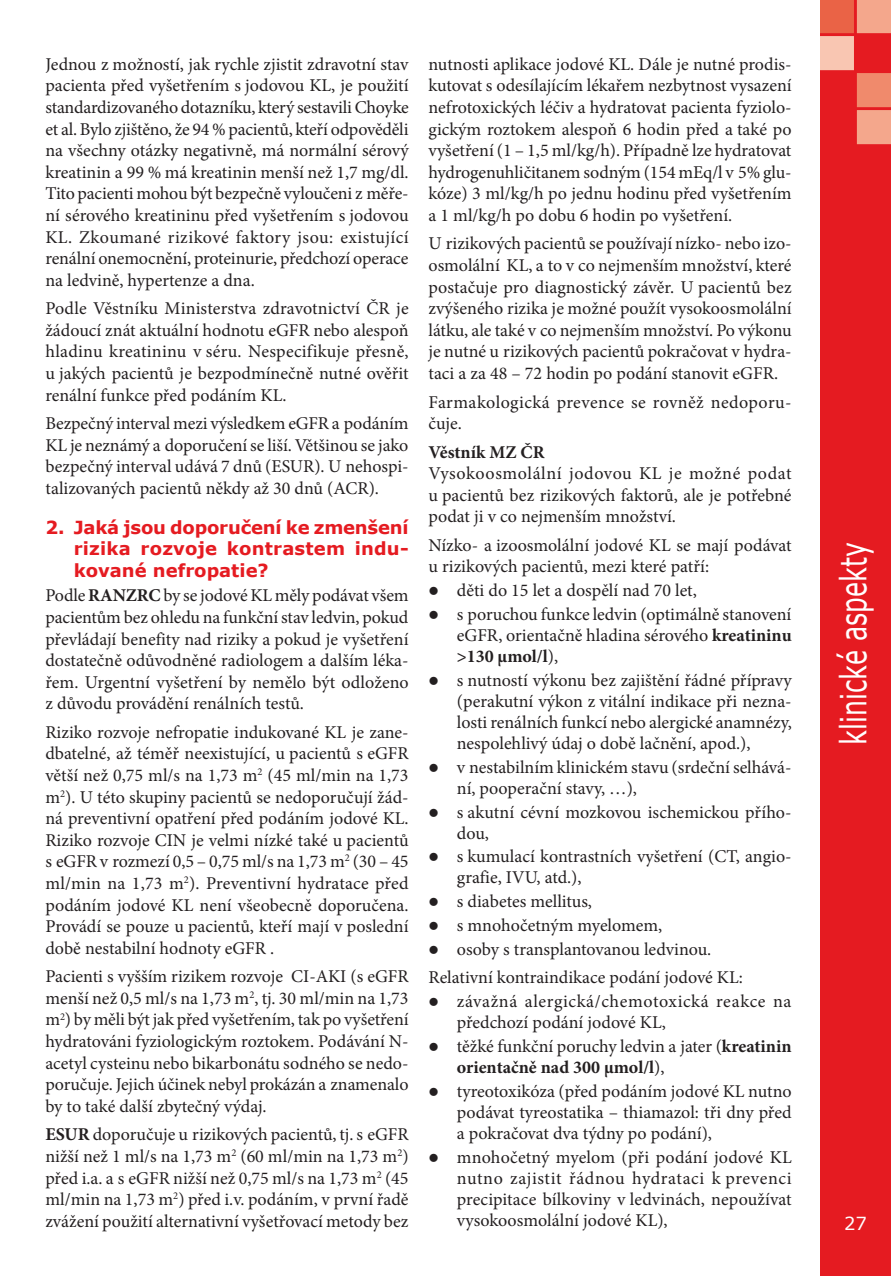
<style>
.page{position:relative;width:891px;height:1276px;background:#fff}
.page>*{position:absolute;margin:0;border:0;box-sizing:border-box;transform-origin:0 0}
.t1{font:36px "Verdana";color:#fff;scale:.7 1}
.t2{font:18px/21.6px "Minion Pro";color:#231f20;text-align:justify}
.t3{font:700 18px/21.6px "Verdana";letter-spacing:.01em;color:#e51b21;text-align:justify}
.t4{font:18px/21px "Minion Pro";letter-spacing:.03em;color:#231f20}
.t5{font:18px/21.6px "Minion Pro";letter-spacing:.02em;color:#231f20}
.t6{font:700 18px "Minion Pro";color:#231f20}
.t7{font:18px "Verdana";color:#fff}
.s1{font-weight:700}
</style>
<div class="page">
<div style="left:820px;top:0;width:70px;height:1276px;background:#e51b21"></div>
<p class="t2" style="left:45px;top:53px;width:365px">Jednou z možností, jak rychle zjistit zdravotní stav pacienta před vyšetřením s jodovou KL, je použití standardizovaného dotazníku, který sestavili Choyke et al. Bylo zjištěno, že 94 % pacientů, kteří odpověděli na všechny otázky negativně, má normální sérový kreatinin a 99 % má kreatinin menší než 1,7 mg/dl.<br>Tito pacienti mohou být bezpečně vyloučeni z měře&shy;ní sérového kreatininu před vyšetřením s jodovou KL. Zkoumané rizikové faktory jsou: existující renální onemocnění, proteinurie, předchozí operace na ledvině, hypertenze a dna.</p>
<p class="t2" style="left:45px;top:298px;width:364px">Podle Věstníku Ministerstva zdravotnictví ČR je žádoucí znát aktuální hodnotu eGFR nebo alespoň hladinu kreatininu v séru. Nespecifikuje přesně, u jakých pacientů je bezpodmínečně nutné ověřit renální funkce před podáním KL.</p>
<p class="t2" style="left:45px;top:413px;width:364px">Bezpečný interval mezi výsledkem eGFR a podáním KL je neznámý a doporučení se liší. Většinou se jako bezpečný interval udává 7 dnů (ESUR). U nehospi&shy;talizovaných pacientů někdy až 30 dnů (ACR).</p>
<p class="t3" style="left:74px;top:516px;width:336px;text-indent:-28px">2. Jaká jsou doporučení ke zmenšení rizika rozvoje kontrastem indu&shy;kované nefropatie?</p>
<p class="t2" style="left:45px;top:585px;width:365px">Podle <span class="s1">RANZRC</span> by se jodové KL měly podávat všem pacientům bez ohledu na funkční stav ledvin, pokud převládají benefity nad riziky a pokud je vyšetření dostatečně odůvodněné radiologem a dalším léka&shy;řem. Urgentní vyšetření by nemělo být odloženo z důvodu provádění renálních testů.</p>
<p class="t2" style="left:45px;top:721px;width:364px">Riziko rozvoje nefropatie indukované KL je zane&shy;dbatelné, až téměř neexistující, u pacientů s eGFR větší než 0,75 ml/s na 1,73 m<sup>2</sup> (45 ml/min na 1,73 m<sup>2</sup>). U této skupiny pacientů se nedoporučují žád&shy;ná preventivní opatření před podáním jodové KL.<br>Riziko rozvoje CIN je velmi nízké také u pacientů s eGFR v rozmezí 0,5 – 0,75 ml/s na 1,73 m<sup>2</sup> (30 – 45 ml/min na 1,73 m<sup>2</sup>). Preventivní hydratace před podáním jodové KL není všeobecně doporučena.<br>Provádí se pouze u pacientů, kteří mají v poslední době nestabilní hodnoty eGFR .</p>
<p class="t2" style="left:45px;top:966px;width:364px">Pacienti s vyšším rizikem rozvoje CI-AKI (s eGFR menší než 0,5 ml/s na 1,73 m<sup>2</sup>, tj. 30 ml/min na 1,73 m<sup>2</sup>) by měli být jak před vyšetřením, tak po vyšetření hydratováni fyziologickým roztokem. Podávání N&shy;acetyl cysteinu nebo bikarbonátu sodného se nedo&shy;poručuje. Jejich účinek nebyl prokázán a znamenalo by to také další zbytečný výdaj.</p>
<p class="t2" style="left:45px;top:1124px;width:364px"><span class="s1">ESUR</span> doporučuje u rizikových pacientů, tj. s eGFR nižší než 1 ml/s na 1,73 m<sup>2</sup> (60 ml/min na 1,73 m<sup>2</sup>) před i.a. a s eGFR nižší než 0,75 ml/s na 1,73 m<sup>2</sup> (45 ml/min na 1,73 m<sup>2</sup>) před i.v. podáním, v první řadě zvážení použití alternativní vyšetřovací metody bez</p>
<p class="t2" style="left:428px;top:53px;width:364px">nutnosti aplikace jodové KL. Dále je nutné prodis&shy;kutovat s odesílajícím lékařem nezbytnost vysazení nefrotoxických léčiv a hydratovat pacienta fyziolo&shy;gickým roztokem alespoň 6 hodin před a také po vyšetření (1 – 1,5 ml/kg/h). Případně lze hydratovat hydrogenuhličitanem sodným (154 mEq/l v 5% glu&shy;kóze) 3 ml/kg/h po jednu hodinu před vyšetřením a 1 ml/kg/h po dobu 6 hodin po vyšetření.</p>
<p class="t2" style="left:428px;top:233px;width:365px">U rizikových pacientů se používají nízko- nebo izo&shy;osmolální KL, a to v co nejmenším množství, které postačuje pro diagnostický závěr. U pacientů bez zvýšeného rizika je možné použít vysokoosmolální látku, ale také v co nejmenším množství. Po výkonu je nutné u rizikových pacientů pokračovat v hydra&shy;taci a za 48 – 72 hodin po podání stanovit eGFR.</p>
<p class="t5" style="left:428px;top:391px;width:364px">Farmakologická prevence se rovněž nedoporu&shy;čuje.</p>
<p class="t6" style="left:428px;top:439px;width:117px">Věstník MZ ČR</p>
<p class="t2" style="left:428px;top:463px;width:364px">Vysokoosmolální jodovou KL je možné podat u pacientů bez rizikových faktorů, ale je potřebné podat ji v co nejmenším množství.</p>
<p class="t2" style="left:428px;top:534px;width:364px">Nízko- a izoosmolální jodové KL se mají podávat u rizikových pacientů, mezi které patří:</p>
<p class="t2" style="left:428px;top:580px;width:270px">● děti do 15 let a dospělí nad 70 let,</p>
<p class="t2" style="left:456px;top:604px;width:336px;line-height:21px;text-indent:-28px">● s poruchou funkce ledvin (optimálně stanovení eGFR, orientačně hladina sérového <span class="s1">kreatininu &gt;130 μmol/l</span>),</p>
<p class="t2" style="left:456px;top:670px;width:336px;line-height:21px;text-indent:-28px">● s nutností výkonu bez zajištění řádné přípravy (perakutní výkon z vitální indikace při nezna&shy;losti renálních funkcí nebo alergické anamnézy, nespolehlivý údaj o době lačnění, apod.),</p>
<p class="t2" style="left:456px;top:756px;width:336px;line-height:21px;text-indent:-28px">● v nestabilním klinickém stavu (srdeční selhává&shy;ní, pooperační stavy, …),</p>
<p class="t2" style="left:456px;top:801px;width:336px;line-height:21px;text-indent:-28px">● s akutní cévní mozkovou ischemickou přího&shy;dou,</p>
<p class="t2" style="left:456px;top:846px;width:336px;line-height:21px;text-indent:-28px">● s kumulací kontrastních vyšetření (CT, angio&shy;grafie, IVU, atd.),</p>
<p class="t2" style="left:428px;top:891px;width:165px">● s diabetes mellitus,</p>
<p class="t2" style="left:428px;top:914px;width:235px">● s mnohočetným myelomem,</p>
<p class="t2" style="left:428px;top:935px;width:316px;line-height:28.4px">● osoby s transplantovanou ledvinou.<br>Relativní kontraindikace podání jodové KL:</p>
<p class="t4" style="left:456px;top:991px;width:336px;text-indent:-28px">● závažná alergická/chemotoxická reakce na předchozí podání jodové KL,</p>
<p class="t2" style="left:456px;top:1036px;width:336px;line-height:21px;text-indent:-28px">● těžké funkční poruchy ledvin a jater (<span class="s1">kreatinin orientačně nad 300 μmol/l</span>),</p>
<p class="t2" style="left:456px;top:1080px;width:336px;line-height:21px;text-indent:-28px">● tyreotoxikóza (před podáním jodové KL nutno podávat tyreostatika – thiamazol: tři dny před a pokračovat dva týdny po podání),</p>
<p class="t2" style="left:456px;top:1146px;width:336px;line-height:21px;text-indent:-28px">● mnohočetný myelom (při podání jodové KL nutno zajistit řádnou hydrataci k prevenci precipitace bílkoviny v ledvinách, nepoužívat vysokoosmolální jodové KL),</p>
<h1 class="t1" style="left:828px;top:745px;width:290px;rotate:-90deg">klinické aspekty</h1>
<p class="t7" style="left:843px;top:1211px;width:24px">27</p>
</div>
